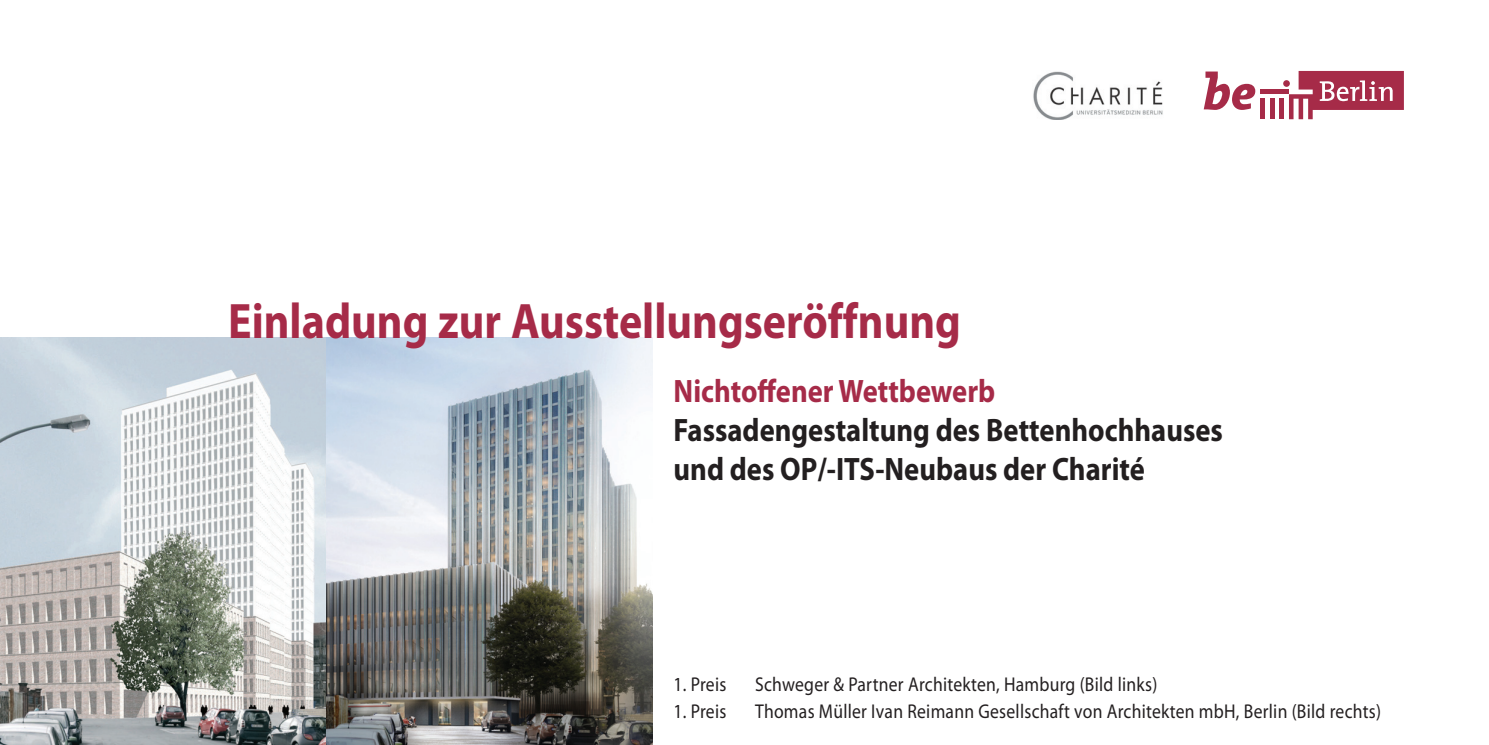
<style>
.page{position:relative;width:1489px;height:745px;background:#fff}
.page>*{position:absolute;margin:0;border:0;box-sizing:border-box;transform-origin:0 0}
.t1{font:700 50px "Myriad Pro";color:#a62b48;scale:.88 1}
.t2{font:700 32.5px/39px "Myriad Pro";color:#231f20;scale:.88 1}
.t3{font:700 32.5px "Myriad Pro";color:#a62b48;scale:.88 1}
.t4{font:20px "Myriad Pro";letter-spacing:.015em;color:#231f20;scale:.88 1}
</style>
<div class="page">
<hr style="left:1260px;top:98px;width:4px;height:21px;background:#a62b48">
<div style="left:1269px;top:98px;width:5px;height:21px;background:#a62b48"></div>
<hr style="left:1279px;top:98px;width:4px;height:21px;background:#a62b48">
<div style="left:1283px;top:80px;width:6px;height:7px;background:#a62b48;border-radius:50%"></div>
<div style="left:1260px;top:89px;width:28px;height:5px;background:#a62b48"></div>
<svg style="left:1288px;top:71px;width:115px;height:48px"></svg>
<svg style="left:1203px;top:71px;width:52px;height:39px"></svg>
<img style="left:0;top:338px;width:652px;height:406px">
<img style="left:1033px;top:71px;width:130px;height:49px">
<h1 class="t1" style="left:228px;top:288px;width:834px">Einladung zur Ausstellungseröffnung</h1>
<h2 class="t3" style="left:673px;top:370px;width:367px">Nichtoffener Wettbewerb</h2>
<h2 class="t2" style="left:673px;top:409px;width:625px">Fassadengestaltung des Bettenhochhauses und des OP/-ITS-Neubaus der Charité</h2>
<p class="t4" style="left:673px;top:671px;width:62px">1. Preis</p>
<p class="t4" style="left:755px;top:671px;width:458px">Schweger &amp; Partner Architekten, Hamburg (Bild links)</p>
<p class="t4" style="left:673px;top:698px;width:62px">1. Preis</p>
<p class="t4" style="left:755px;top:698px;width:713px">Thomas Müller Ivan Reimann Gesellschaft von Architekten mbH, Berlin (Bild rechts)</p>
</div>
